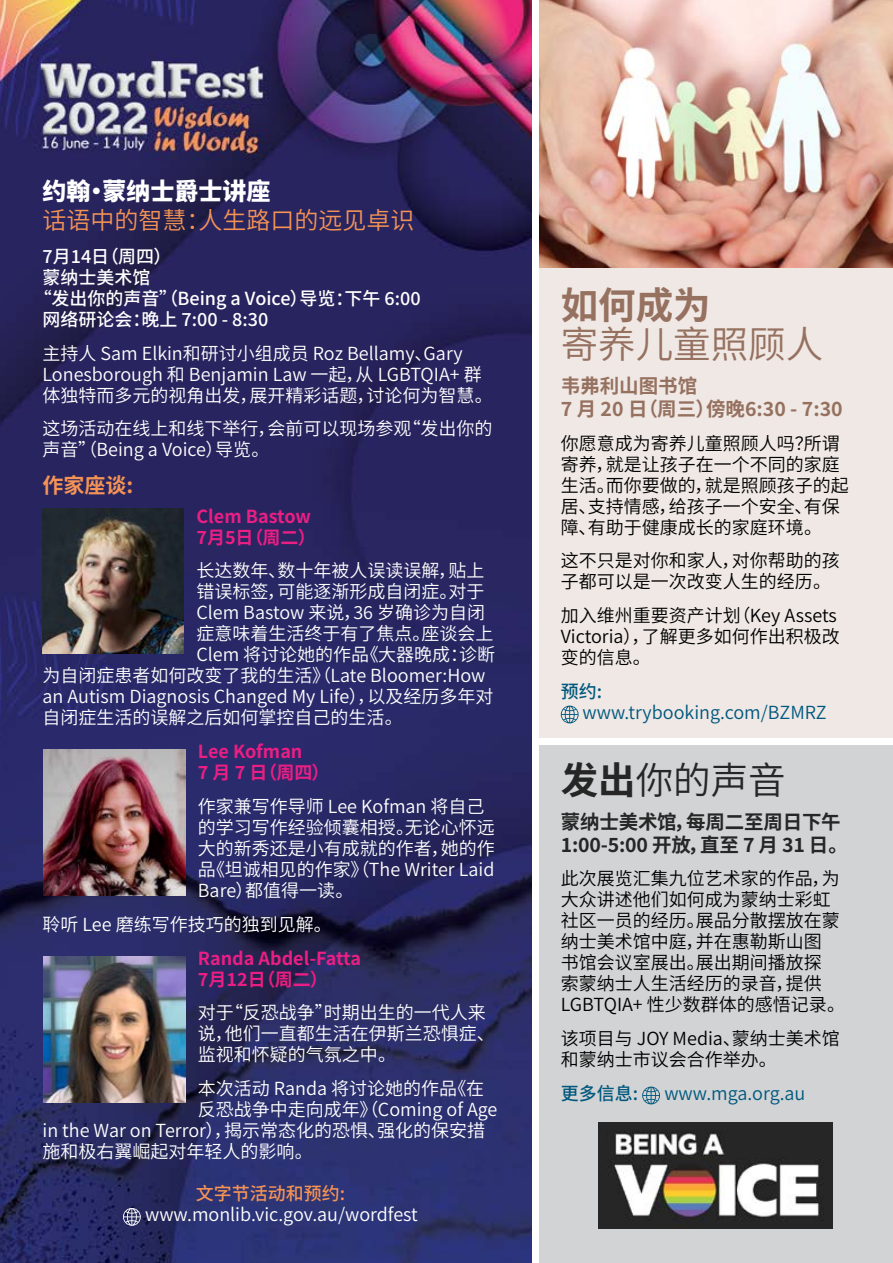
<style>
.page{position:relative;width:893px;height:1263px;background:#fff}
.page>*{position:absolute;margin:0;border:0;box-sizing:border-box;transform-origin:0 0}
.t1{font:37.5px "Source Han Sans CN";color:#967160}
.t2{font:37.5px "Source Han Sans CN";color:#262626}
.t3{font:700 37.5px "Source Han Sans CN";color:#967160}
.t4{font:24px "Source Han Sans CN";color:#f49355}
.t5{font:800 24px "Source Han Sans CN";color:#fff}
.t6{font:700 21px "Source Han Sans CN";color:#f49355}
.t7{font:700 19.5px/22.5px "Source Han Sans CN";letter-spacing:-.01em;color:#262626}
.t8{font:700 19.5px/22.5px "Source Han Sans CN";color:#967160}
.t9{font:18px/21px "Source Han Sans CN";color:#fff}
.t10{font:18px/21px "Source Han Sans CN";color:#000}
.t11{font:500 18px "Source Han Sans CN";color:#fff}
.t12{font:700 18px/21px "Source Han Sans CN";color:#ea1e83}
.t13{font:18px "Source Han Sans CN";color:#00587e}
.t14{font:500 18px "Source Han Sans CN";color:#f49355}
.t15{font:500 18px "Source Han Sans CN";color:#00587e}
.s1{font-weight:700}
</style>
<div class="page">
<div style="left:540px;top:746px;width:353px;height:517px;background:#d1d3d4"></div>
<img style="left:0;top:0;width:531px;height:1263px">
<div style="left:539px;top:0;width:354px;height:737px;background:#efe8e4"></div>
<svg style="left:123px;top:1208px;width:18px;height:18px"></svg>
<img style="left:539px;top:0;width:354px;height:268px">
<svg style="left:642px;top:1086px;width:18px;height:18px"></svg>
<img style="left:599px;top:1122px;width:233px;height:106px">
<svg style="left:561px;top:706px;width:18px;height:17px"></svg>
<img style="left:42px;top:508px;width:142px;height:146px">
<img style="left:44px;top:749px;width:141px;height:146px">
<img style="left:44px;top:956px;width:141px;height:146px">
<h2 class="t5" style="left:43px;top:178px;width:229px">约翰·蒙纳士爵士讲座</h2>
<h2 class="t4" style="left:43px;top:207px;width:373px">话语中的智慧：人生路口的远见卓识</h2>
<p class="t11" style="left:43px;top:246px;width:131px">7月14日（周四）</p>
<p class="t11" style="left:43px;top:267px;width:109px">蒙纳士美术馆</p>
<p class="t11" style="left:34px;top:288px;width:388px">“发出你的声音”（Being a Voice）导览：下午 6:00</p>
<p class="t11" style="left:43px;top:309px;width:227px">网络研论会：晚上 7:00 - 8:30</p>
<p class="t9" style="left:43px;top:343px;width:452px">主持人 Sam Elkin和研讨小组成员 Roz Bellamy、Gary<br>Lonesborough 和 Benjamin Law 一起，从 LGBTQIA+ 群体独特而多元的视角出发，展开精彩话题，讨论何为智慧。</p>
<p class="t9" style="left:43px;top:419px;width:452px">这场活动在线上和线下举行，会前可以现场参观“发出你的声音”（Being a Voice）导览。</p>
<p class="t6" style="left:43px;top:474px;width:92px">作家座谈:</p>
<p class="t12" style="left:196px;top:506px;width:121px">Clem Bastow<br>7月5日（周二）</p>
<p class="t9" style="left:196px;top:561px;width:289px">长达数年、数十年被人误读误解，贴上</p>
<p class="t9" style="left:196px;top:582px;width:289px">错误标签，可能逐渐形成自闭症。对于</p>
<p class="t9" style="left:196px;top:603px;width:290px">Clem Bastow 来说，36 岁确诊为自闭</p>
<p class="t9" style="left:196px;top:624px;width:298px">症意味着生活终于有了焦点。座谈会上</p>
<p class="t9" style="left:196px;top:645px;width:300px">Clem 将讨论她的作品《大器晚成：诊断</p>
<p class="t9" style="left:43px;top:666px;width:444px">为自闭症患者如何改变了我的生活》（Late Bloomer:How</p>
<p class="t9" style="left:43px;top:687px;width:452px">an Autism Diagnosis Changed My Life），以及经历多年对</p>
<p class="t9" style="left:43px;top:708px;width:362px">自闭症生活的误解之后如何掌控自己的生活。</p>
<p class="t12" style="left:198px;top:741px;width:133px">Lee Kofman<br>7 月 7 日（周四）</p>
<p class="t9" style="left:198px;top:796px;width:298px">作家兼写作导师 Lee Kofman 将自己的学习写作经验倾囊相授。无论心怀远大的新秀还是小有成就的作者，她的作品《坦诚相见的作家》（The Writer Laid<br>Bare）都值得一读。</p>
<p class="t9" style="left:43px;top:914px;width:291px">聆听 Lee 磨练写作技巧的独到见解。</p>
<p class="t12" style="left:198px;top:948px;width:165px">Randa Abdel-Fatta<br>7月12日（周二）</p>
<p class="t9" style="left:198px;top:1002px;width:298px">对于“反恐战争”时期出生的一代人来说，他们一直都生活在伊斯兰恐惧症、监视和怀疑的气氛之中。</p>
<p class="t9" style="left:198px;top:1078px;width:288px">本次活动 Randa 将讨论她的作品《在</p>
<p class="t9" style="left:198px;top:1099px;width:301px">反恐战争中走向成年》（Coming of Age</p>
<p class="t9" style="left:43px;top:1120px;width:444px">in the War on Terror），揭示常态化的恐惧、强化的保安措</p>
<p class="t9" style="left:43px;top:1141px;width:272px">施和极右翼崛起对年轻人的影响。</p>
<p class="t14" style="left:196px;top:1183px;width:151px">文字节活动和预约:</p>
<p class="t9" style="left:145px;top:1204px;width:274px">www.monlib.vic.gov.au/wordfest</p>
<h1 class="t3" style="left:561px;top:284px;width:151px">如何成为</h1>
<h1 class="t1" style="left:561px;top:323px;width:264px">寄养儿童照顾人</h1>
<p class="t8" style="left:561px;top:375px;width:283px">韦弗利山图书馆<br>7 月 20 日（周三）傍晚6:30 - 7:30</p>
<p class="t10" style="left:561px;top:433px;width:289px">你愿意成为寄养儿童照顾人吗？所谓寄养，就是让孩子在一个不同的家庭生活。而你要做的，就是照顾孩子的起居、支持情感，给孩子一个安全、有保障、有助于健康成长的家庭环境。</p>
<p class="t10" style="left:561px;top:551px;width:280px">这不只是对你和家人，对你帮助的孩子都可以是一次改变人生的经历。</p>
<p class="t10" style="left:561px;top:605px;width:280px">加入维州重要资产计划（Key Assets<br>Victoria），了解更多如何作出积极改变的信息。</p>
<p class="t15" style="left:561px;top:681px;width:43px">预约:</p>
<p class="t13" style="left:583px;top:702px;width:246px">www.trybooking.com/BZMRZ</p>
<h1 class="t2" style="left:561px;top:759px;width:226px"><span class="s1">发出</span>你的声音</h1>
<p class="t7" style="left:561px;top:811px;width:289px">蒙纳士美术馆，每周二至周日下午<br>1:00-5:00 开放，直至 7 月 31 日。</p>
<p class="t10" style="left:561px;top:869px;width:286px">此次展览汇集九位艺术家的作品，为大众讲述他们如何成为蒙纳士彩虹社区一员的经历。展品分散摆放在蒙纳士美术馆中庭，并在惠勒斯山图<br>书馆会议室展出。展出期间播放探<br>索蒙纳士人生活经历的录音，提供<br>LGBTQIA+ 性少数群体的感悟记录。</p>
<p class="t10" style="left:561px;top:1028px;width:281px">该项目与 JOY Media、蒙纳士美术馆和蒙纳士市议会合作举办。</p>
<p class="t15" style="left:561px;top:1083px;width:79px">更多信息:</p>
<p class="t13" style="left:664px;top:1083px;width:143px">www.mga.org.au</p>
</div>
